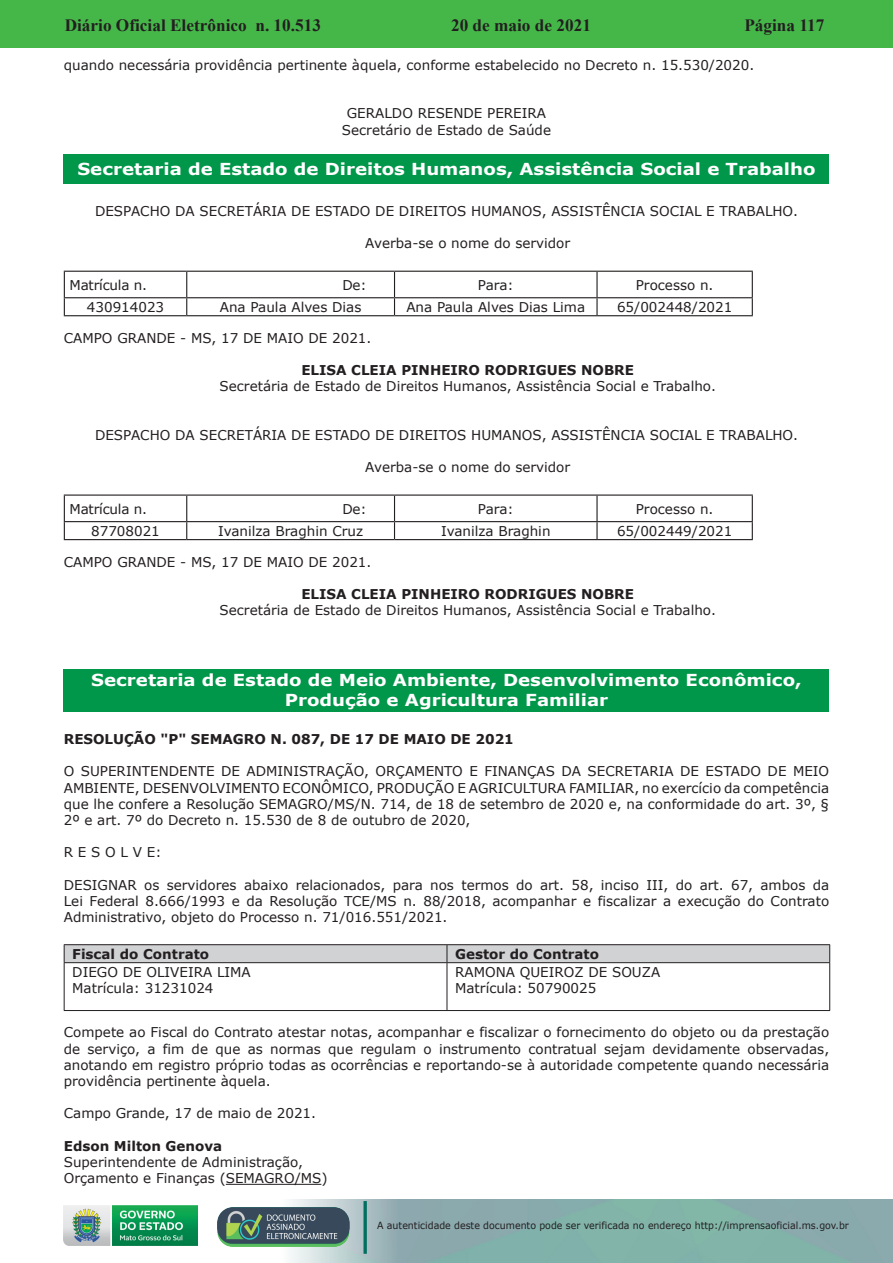
<style>
.page{position:relative;width:893px;height:1263px;background:#fff}
.page>*{position:absolute;margin:0;border:0;box-sizing:border-box;transform-origin:0 0}
.t1{font:700 17.25px "Times New Roman";color:#231f20}
.t2{font:700 16.5px/19.8px "Verdana";color:#fff;text-align:center;scale:1.1 1}
.t3{font:13.5px/16.2px "Verdana";color:#231f20;text-align:justify}
.t4{font:700 13.5px "Verdana";color:#231f20}
.t5{font:9.9px "Verdana";color:#231f20;scale:.95 1}
</style>
<div class="page">
<div style="left:0;top:0;width:893px;height:48px;background:#45b749"></div>
<img style="left:63px;top:1199px;width:830px;height:64px">
<img style="left:364px;top:1202px;width:2px;height:51px">
<img style="left:218px;top:1207px;width:132px;height:39px">
<img style="left:64px;top:1205px;width:134px;height:41px">
<hr style="left:226px;top:1184px;width:95px;height:1px;background:#231f20">
<div style="left:64px;top:154px;width:765px;height:30px;background:#00974a"></div>
<hr style="left:64px;top:271px;width:123px;height:1px;background:#231f20">
<hr style="left:187px;top:271px;width:207px;height:1px;background:#231f20">
<hr style="left:394px;top:271px;width:203px;height:1px;background:#231f20">
<hr style="left:597px;top:271px;width:156px;height:1px;background:#231f20">
<hr style="left:596px;top:272px;width:2px;height:25px;background:#231f20">
<hr style="left:64px;top:297px;width:123px;height:1px;background:#231f20">
<svg style="left:64px;top:272px;width:1px;height:43px"></svg>
<hr style="left:187px;top:297px;width:207px;height:1px;background:#231f20">
<svg style="left:186px;top:272px;width:1px;height:43px"></svg>
<hr style="left:394px;top:297px;width:203px;height:1px;background:#231f20">
<svg style="left:394px;top:272px;width:1px;height:43px"></svg>
<hr style="left:597px;top:297px;width:156px;height:1px;background:#231f20">
<svg style="left:596px;top:298px;width:2px;height:17px"></svg>
<svg style="left:752px;top:272px;width:1px;height:43px"></svg>
<hr style="left:64px;top:315px;width:123px;height:1px;background:#231f20">
<hr style="left:187px;top:315px;width:207px;height:1px;background:#231f20">
<hr style="left:394px;top:315px;width:203px;height:1px;background:#231f20">
<hr style="left:597px;top:315px;width:156px;height:1px;background:#231f20">
<hr style="left:64px;top:494px;width:123px;height:2px;background:#231f20">
<hr style="left:187px;top:494px;width:207px;height:2px;background:#231f20">
<hr style="left:394px;top:494px;width:203px;height:2px;background:#231f20">
<hr style="left:597px;top:494px;width:156px;height:2px;background:#231f20">
<hr style="left:596px;top:496px;width:2px;height:25px;background:#231f20">
<hr style="left:64px;top:521px;width:123px;height:1px;background:#231f20">
<svg style="left:64px;top:496px;width:1px;height:43px"></svg>
<hr style="left:187px;top:521px;width:207px;height:1px;background:#231f20">
<svg style="left:186px;top:496px;width:1px;height:43px"></svg>
<hr style="left:394px;top:521px;width:203px;height:1px;background:#231f20">
<svg style="left:394px;top:496px;width:1px;height:43px"></svg>
<hr style="left:597px;top:521px;width:156px;height:1px;background:#231f20">
<svg style="left:596px;top:522px;width:2px;height:17px"></svg>
<svg style="left:752px;top:496px;width:1px;height:43px"></svg>
<hr style="left:64px;top:539px;width:123px;height:1px;background:#231f20">
<hr style="left:187px;top:539px;width:207px;height:1px;background:#231f20">
<hr style="left:394px;top:539px;width:203px;height:1px;background:#231f20">
<hr style="left:597px;top:539px;width:156px;height:1px;background:#231f20">
<div style="left:64px;top:669px;width:765px;height:42px;background:#00974a"></div>
<hr style="left:64px;top:944px;width:383px;height:1px;background:#231f20">
<hr style="left:447px;top:944px;width:383px;height:1px;background:#231f20">
<div style="left:64px;top:945px;width:766px;height:17px;background:#d1d2d4"></div>
<hr style="left:64px;top:962px;width:383px;height:1px;background:#231f20">
<hr style="left:64px;top:963px;width:1px;height:47px;background:#231f20">
<hr style="left:447px;top:962px;width:383px;height:1px;background:#231f20">
<hr style="left:447px;top:963px;width:1px;height:47px;background:#231f20">
<hr style="left:829px;top:963px;width:1px;height:47px;background:#231f20">
<hr style="left:64px;top:1010px;width:383px;height:1px;background:#231f20">
<hr style="left:447px;top:1010px;width:383px;height:1px;background:#231f20">
<p class="t1" style="left:65px;top:13px;width:258px">Diário Oficial Eletrônico n. 10.513</p>
<p class="t1" style="left:451px;top:13px;width:141px">20 de maio de 2021</p>
<p class="t1" style="left:744px;top:13px;width:82px">Página 117</p>
<p class="t3" style="left:64px;top:57px;width:692px">quando necessária providência pertinente àquela, conforme estabelecido no Decreto n. 15.530/2020.</p>
<p class="t3" style="left:342px;top:105px;width:211px;text-align:center">GERALDO RESENDE PEREIRA<br>Secretário de Estado de Saúde</p>
<p class="t2" style="left:77px;top:159px;width:672px">Secretaria de Estado de Direitos Humanos, Assistência Social e Trabalho</p>
<p class="t3" style="left:95px;top:203px;width:704px">DESPACHO DA SECRETÁRIA DE ESTADO DE DIREITOS HUMANOS, ASSISTÊNCIA SOCIAL E TRABALHO.</p>
<p class="t3" style="left:365px;top:235px;width:206px">Averba-se o nome do servidor</p>
<p class="t3" style="left:70px;top:276px;width:79px">Matrícula n.</p>
<p class="t3" style="left:342px;top:276px;width:26px">De:</p>
<p class="t3" style="left:478px;top:276px;width:37px">Para:</p>
<p class="t3" style="left:636px;top:276px;width:79px">Processo n.</p>
<p class="t3" style="left:87px;top:299px;width:79px">430914023</p>
<p class="t3" style="left:220px;top:299px;width:143px">Ana Paula Alves Dias</p>
<p class="t3" style="left:406px;top:299px;width:180px">Ana Paula Alves Dias Lima</p>
<p class="t3" style="left:617px;top:299px;width:117px">65/002448/2021</p>
<p class="t3" style="left:64px;top:330px;width:309px">CAMPO GRANDE - MS, 17 DE MAIO DE 2021.</p>
<p class="t4" style="left:301px;top:361px;width:334px">ELISA CLEIA PINHEIRO RODRIGUES NOBRE</p>
<p class="t3" style="left:220px;top:378px;width:498px">Secretária de Estado de Direitos Humanos, Assistência Social e Trabalho.</p>
<p class="t3" style="left:95px;top:427px;width:704px">DESPACHO DA SECRETÁRIA DE ESTADO DE DIREITOS HUMANOS, ASSISTÊNCIA SOCIAL E TRABALHO.</p>
<p class="t3" style="left:365px;top:459px;width:206px">Averba-se o nome do servidor</p>
<p class="t3" style="left:70px;top:500px;width:79px">Matrícula n.</p>
<p class="t3" style="left:342px;top:500px;width:26px">De:</p>
<p class="t3" style="left:478px;top:500px;width:37px">Para:</p>
<p class="t3" style="left:636px;top:500px;width:79px">Processo n.</p>
<p class="t3" style="left:91px;top:523px;width:70px">87708021</p>
<p class="t3" style="left:218px;top:523px;width:147px">Ivanilza Braghin Cruz</p>
<p class="t3" style="left:441px;top:523px;width:111px">Ivanilza Braghin</p>
<p class="t3" style="left:617px;top:523px;width:117px">65/002449/2021</p>
<p class="t3" style="left:64px;top:553px;width:309px">CAMPO GRANDE - MS, 17 DE MAIO DE 2021.</p>
<p class="t4" style="left:301px;top:584px;width:334px">ELISA CLEIA PINHEIRO RODRIGUES NOBRE</p>
<p class="t3" style="left:220px;top:602px;width:498px">Secretária de Estado de Direitos Humanos, Assistência Social e Trabalho.</p>
<p class="t2" style="left:91px;top:670px;width:647px">Secretaria de Estado de Meio Ambiente, Desenvolvimento Econômico,<br>Produção e Agricultura Familiar</p>
<p class="t4" style="left:64px;top:729px;width:452px">RESOLUÇÃO "P" SEMAGRO N. 087, DE 17 DE MAIO DE 2021</p>
<p class="t3" style="left:64px;top:763px;width:767px">O SUPERINTENDENTE DE ADMINISTRAÇÃO, ORÇAMENTO E FINANÇAS DA SECRETARIA DE ESTADO DE MEIO AMBIENTE, DESENVOLVIMENTO ECONÔMICO, PRODUÇÃO E AGRICULTURA FAMILIAR, no exercício da competência que lhe confere a Resolução SEMAGRO/MS/N. 714, de 18 de setembro de 2020 e, na conformidade do art. 3º, § 2º e art. 7º do Decreto n. 15.530 de 8 de outubro de 2020,</p>
<p class="t3" style="left:64px;top:844px;width:99px">R E S O L V E:</p>
<p class="t3" style="left:64px;top:876px;width:767px">DESIGNAR os servidores abaixo relacionados, para nos termos do art. 58, inciso III, do art. 67, ambos da Lei Federal 8.666/1993 e da Resolução TCE/MS n. 88/2018, acompanhar e fiscalizar a execução do Contrato Administrativo, objeto do Processo n. 71/016.551/2021.</p>
<p class="t4" style="left:72px;top:944px;width:138px">Fiscal do Contrato</p>
<p class="t4" style="left:455px;top:944px;width:145px">Gestor do Contrato</p>
<p class="t3" style="left:72px;top:964px;width:180px">DIEGO DE OLIVEIRA LIMA<br>Matrícula: 31231024</p>
<p class="t3" style="left:455px;top:964px;width:207px">RAMONA QUEIROZ DE SOUZA<br>Matrícula: 50790025</p>
<p class="t3" style="left:64px;top:1024px;width:767px">Compete ao Fiscal do Contrato atestar notas, acompanhar e fiscalizar o fornecimento do objeto ou da prestação de serviço, a fim de que as normas que regulam o instrumento contratual sejam devidamente observadas, anotando em registro próprio todas as ocorrências e reportando-se à autoridade competente quando necessária providência pertinente àquela.</p>
<p class="t3" style="left:64px;top:1105px;width:254px">Campo Grande, 17 de maio de 2021.</p>
<p class="t4" style="left:64px;top:1136px;width:160px">Edson Milton Genova</p>
<p class="t3" style="left:64px;top:1154px;width:265px">Superintendente de Administração,<br>Orçamento e Finanças (SEMAGRO/MS)</p>
<p class="t5" style="left:377px;top:1219px;width:498px">A autenticidade deste documento pode ser verificada no endereço http://imprensaoficial.ms.gov.br</p>
</div>
